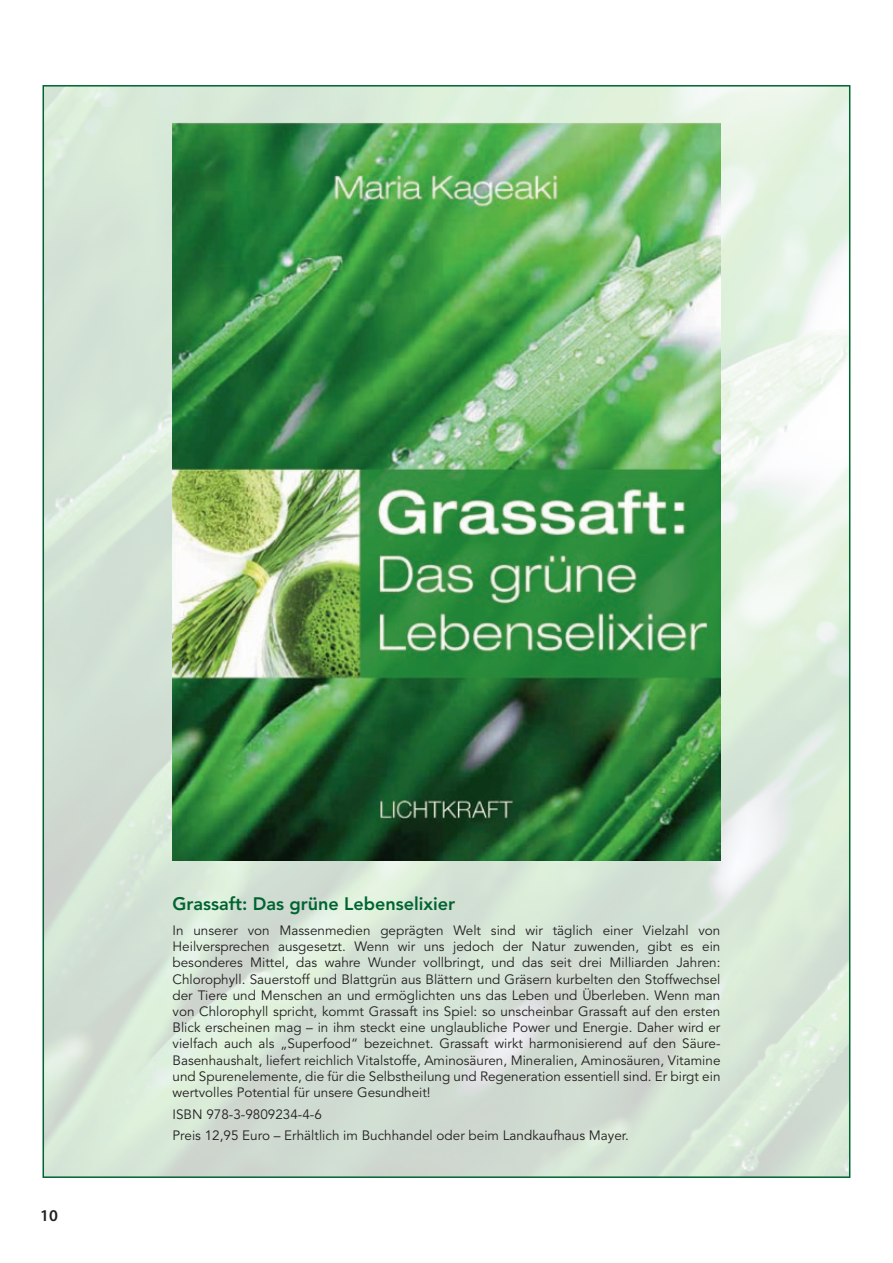
<style>
.page{position:relative;width:893px;height:1263px;background:#fff}
.page>*{position:absolute;margin:0;border:0;box-sizing:border-box;transform-origin:0 0}
.t1{font:800 18px "Avenir LT Std";color:#006431}
.t2{font:600 16.5px "Myriad Pro";color:#231f20}
.t3{font:13.5px/16.2px "Avenir LT Std";color:#231f20;text-align:justify}
</style>
<div class="page">
<img style="left:46px;top:88px;width:801px;height:1087px">
<img style="left:173px;top:122px;width:547px;height:739px">
<p class="t2" style="left:40px;top:1206px;width:19px">10</p>
<h1 class="t1" style="left:173px;top:893px;width:284px">Grassaft: Das grüne Lebenselixier</h1>
<p class="t3" style="left:173px;top:922px;width:549px">In unserer von Massenmedien geprägten Welt sind wir täglich einer Vielzahl von Heilversprechen ausgesetzt. Wenn wir uns jedoch der Natur zuwenden, gibt es ein besonderes Mittel, das wahre Wunder vollbringt, und das seit drei Milliarden Jahren:<br>Chlorophyll. Sauerstoff und Blattgrün aus Blättern und Gräsern kurbelten den Stoffwechsel der Tiere und Menschen an und ermöglichten uns das Leben und Überleben. Wenn man von Chlorophyll spricht, kommt Grassaft ins Spiel: so unscheinbar Grassaft auf den ersten Blick erscheinen mag – in ihm steckt eine unglaubliche Power und Energie. Daher wird er vielfach auch als „Superfood“ bezeichnet. Grassaft wirkt harmonisierend auf den Säure-Basenhaushalt, liefert reichlich Vitalstoffe, Aminosäuren, Mineralien, Aminosäuren, Vitamine und Spurenelemente, die für die Selbstheilung und Regeneration essentiell sind. Er birgt ein wertvolles Potential für unsere Gesundheit!</p>
<p class="t3" style="left:173px;top:1103px;width:458px;line-height:21.8px">ISBN 978-3-9809234-4-6<br>Preis 12,95 Euro – Erhältlich im Buchhandel oder beim Landkaufhaus Mayer.</p>
</div>
